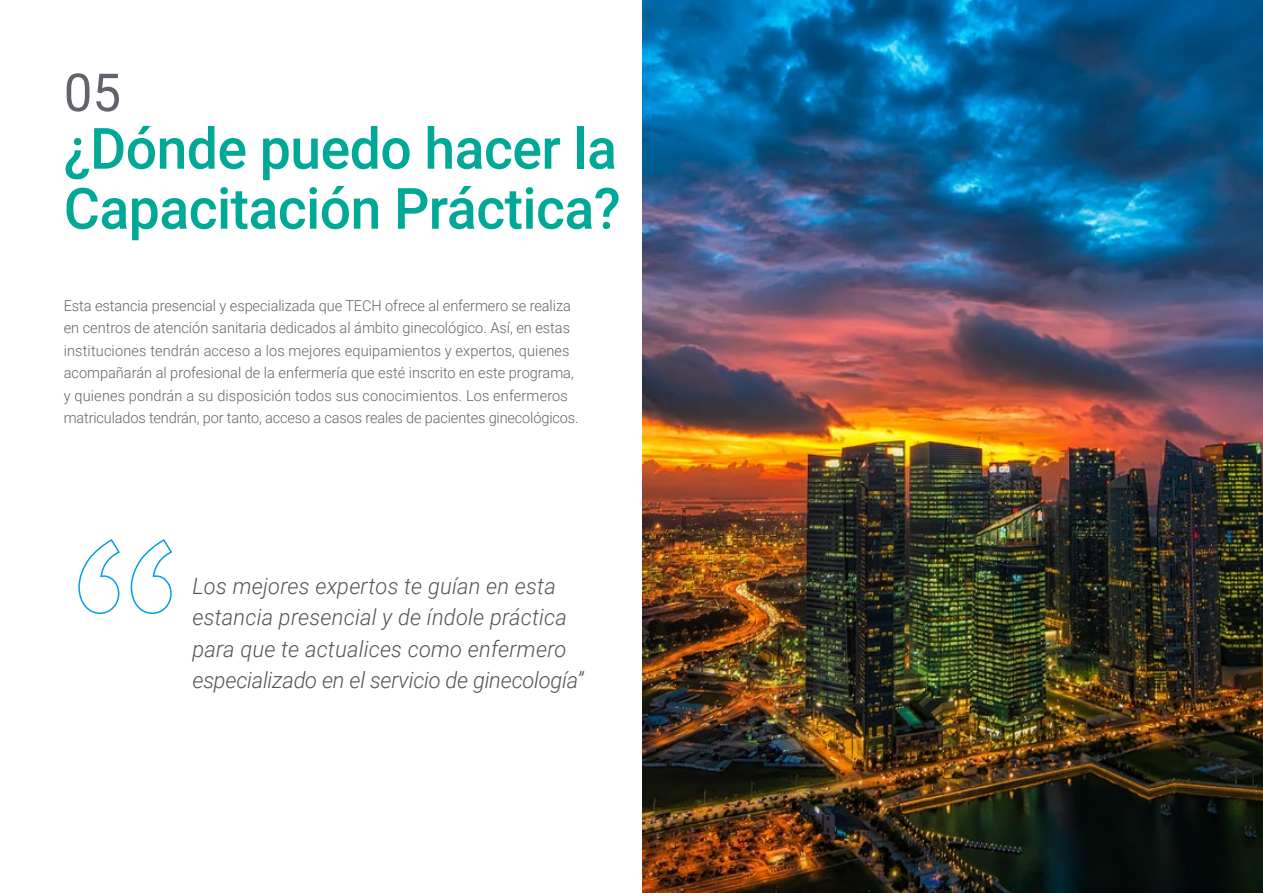
<style>
.page{position:relative;width:1263px;height:893px;background:#fff}
.page>*{position:absolute;margin:0;border:0;box-sizing:border-box;transform-origin:0 0}
.t1{font:500 57px/60px "Roboto";letter-spacing:-.01em;color:#00a996}
.t2{font:52.5px "Roboto";color:#61646a}
.t3{font:italic 300 22.5px/31.5px "Roboto";letter-spacing:.01em;color:#52555b}
.t4{font:300 15px/22.5px "Roboto";color:#61646a}
</style>
<div class="page">
<svg style="left:78px;top:539px;width:95px;height:75px"></svg>
<img style="left:642px;top:0;width:621px;height:893px">
<h2 class="t2" style="left:64px;top:56px;width:59px">05</h2>
<h1 class="t1" style="left:64px;top:116px;width:558px">¿Dónde puedo hacer la<br>Capacitación Práctica?</h1>
<p class="t4" style="left:64px;top:293px;width:516px">Esta estancia presencial y especializada que TECH ofrece al enfermero se realiza en centros de atención sanitaria dedicados al ámbito ginecológico. Así, en estas instituciones tendrán acceso a los mejores equipamientos y expertos, quienes acompañarán al profesional de la enfermería que esté inscrito en este programa, y quienes pondrán a su disposición todos sus conocimientos. Los enfermeros matriculados tendrán, por tanto, acceso a casos reales de pacientes ginecológicos.</p>
<h3 class="t3" style="left:192px;top:569px;width:393px">Los mejores expertos te guían en esta estancia presencial y de índole práctica para que te actualices como enfermero especializado en el servicio de ginecología”</h3>
</div>
